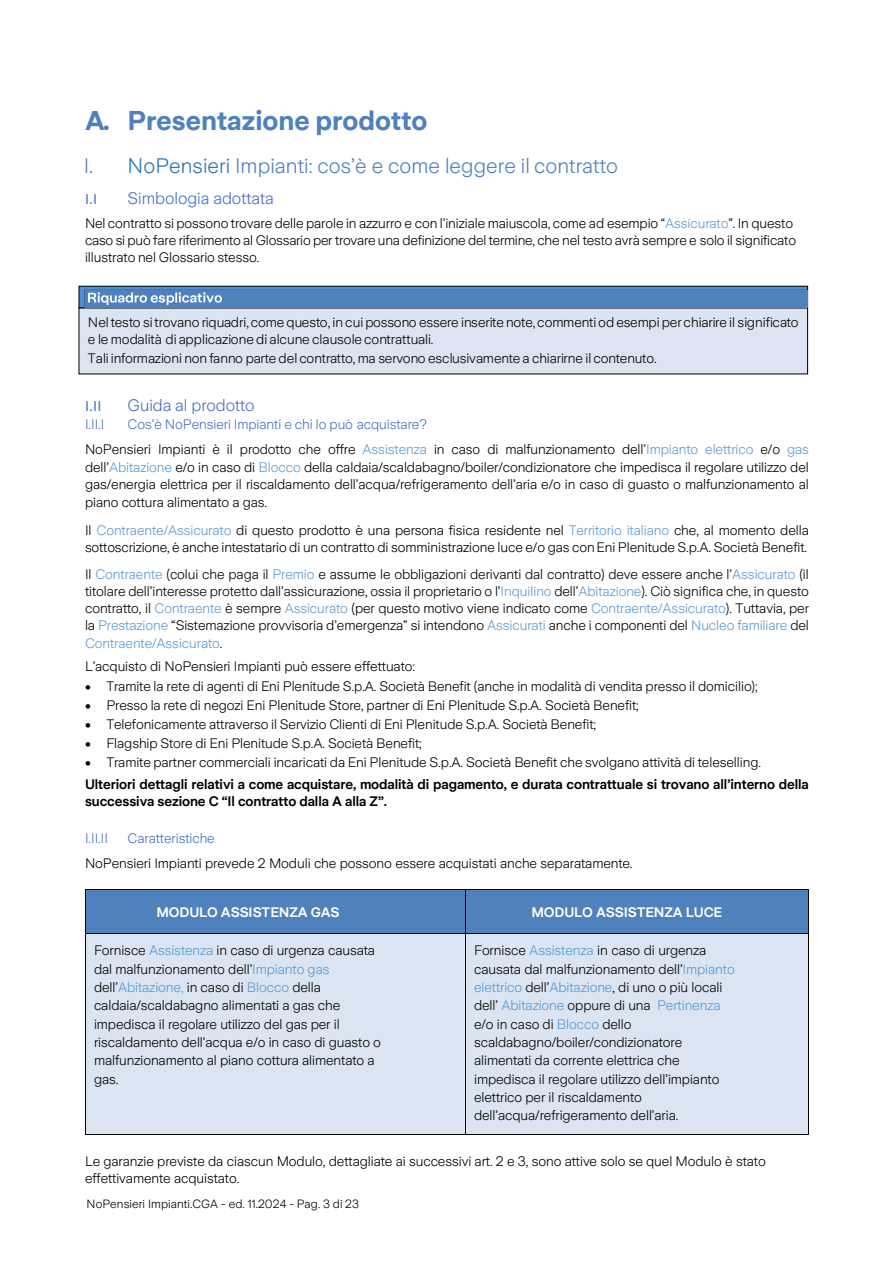
<style>
.page{position:relative;width:894px;height:1263px;background:#fff}
.page>*{position:absolute;margin:0;border:0;box-sizing:border-box;transform-origin:0 0}
.t1{font:700 27px "Zurich Sans";color:#4f81bd}
.t2{font:300 20.85px "Zurich Sans";letter-spacing:.005em;color:#4f81bd}
.t3{font:300 16.5px "Zurich Sans";color:#4470c4}
.t4{font:15.9px "Calibri";color:#4470c4}
.t5{font:300 13.65px/18.3px "Zurich Sans";letter-spacing:-.005em;color:#000}
.t6{font:600 13.65px/22.6px "Zurich Sans";letter-spacing:-.005em;color:#000}
.t7{font:600 13.65px "Zurich Sans";letter-spacing:-.01em;color:#fff}
.t8{font:300 13.65px "Zurich Sans";letter-spacing:-.005em;color:#4470c4}
.t9{font:300 11.85px "Zurich Sans";letter-spacing:.005em;color:#000}
.s1{color:#2c74b5}
.s2{color:#5b9bd3}
.s3{color:#4470c4}
.s4{font-weight:300}
.s5{color:#5299d2}
</style>
<div class="page">
<div style="left:86px;top:890px;width:379px;height:43px;background:#4f81bd"></div>
<div style="left:465px;top:890px;width:342px;height:43px;background:#4f81bd"></div>
<hr style="left:86px;top:889px;width:379px;height:1px;background:#000">
<hr style="left:465px;top:889px;width:342px;height:1px;background:#000">
<hr style="left:85px;top:890px;width:1px;height:43px;background:#000">
<hr style="left:465px;top:890px;width:1px;height:43px;background:#000">
<hr style="left:807px;top:890px;width:1px;height:43px;background:#000">
<div style="left:86px;top:933px;width:379px;height:201px;background:#dbe5f1"></div>
<div style="left:465px;top:933px;width:342px;height:201px;background:#dbe5f1"></div>
<hr style="left:86px;top:933px;width:379px;height:1px;background:#000">
<hr style="left:465px;top:933px;width:342px;height:1px;background:#000">
<hr style="left:85px;top:933px;width:1px;height:201px;background:#000">
<hr style="left:86px;top:1134px;width:379px;height:1px;background:#000">
<hr style="left:465px;top:933px;width:1px;height:201px;background:#000">
<hr style="left:465px;top:1134px;width:342px;height:1px;background:#000">
<hr style="left:807px;top:933px;width:1px;height:201px;background:#000">
<div style="left:79px;top:308px;width:727px;height:66px;background:#dbe4f0"></div>
<div style="left:737px;top:313px;width:61px;height:17px;background:#dbe5f1"></div>
<svg style="left:81px;top:288px;width:724px;height:18px;background:#4e81bd"></svg>
<svg style="left:88px;top:292px;width:134px;height:13px"></svg>
<h1 class="t1" style="left:85px;top:106px;width:344px">A. Presentazione prodotto</h1>
<h2 class="t2" style="left:84px;top:155px;width:535px">I. <span class="s1">NoPensieri</span> Impianti: cos’è e come leggere il contratto</h2>
<p class="t4" style="left:85px;top:189px;width:14px">I.I</p>
<p class="t3" style="left:127px;top:190px;width:148px">Simbologia adottata</p>
<p class="t5" style="left:85px;top:214px;width:712px;line-height:17.2px">Nel contratto si possono trovare delle parole in azzurro e con l’iniziale maiuscola, come ad esempio “<span class="s2">Assicurato</span>”. In questo caso si può fare riferimento al Glossario per trovare una definizione del termine, che nel testo avrà sempre e solo il significato illustrato nel Glossario stesso.</p>
<p class="t5" style="left:88px;top:314px;width:712px;line-height:17.2px">Neltesto sitrovano riquadri,come questo, in cui possono essere inserite note,commentiod esempi per chiarire il significato e le modalità di applicazione di alcune clausole contrattuali.</p>
<p class="t5" style="left:88px;top:349px;width:570px">Tali informazioni non fanno parte del contratto, ma servono esclusivamente a chiarirne il contenuto.</p>
<p class="t4" style="left:85px;top:396px;width:18px">I.II</p>
<p class="t3" style="left:127px;top:396px;width:128px">Guida al prodotto</p>
<p class="t8" style="left:85px;top:417px;width:21px">I.II.I</p>
<p class="t5" style="left:85px;top:412px;width:725px;line-height:25.2px;text-indent:43px"><span class="s3">Cos’è NoPensieri Impianti e chi lo può acquistare?<br></span>NoPensieri Impianti è il prodotto che offre <span class="s2">Assistenza</span> in caso di malfunzionamento dell’<span class="s2">Impianto elettrico</span> e/o <span class="s2">gas</span></p>
<p class="t5" style="left:85px;top:459px;width:725px;line-height:17.2px;text-align:justify">dell’<span class="s2">Abitazione</span> e/o in caso di <span class="s2">Blocco</span> della caldaia/scaldabagno/boiler/condizionatore che impedisca il regolare utilizzo del gas/energia elettrica per il riscaldamento dell’acqua/refrigeramento dell’aria e/o in caso di guasto o malfunzionamento al piano cottura alimentato a gas.</p>
<p class="t5" style="left:85px;top:521px;width:725px;line-height:17.2px">Il <span class="s2">Contraente/Assicurato</span> di questo prodotto è una persona fisica residente nel <span class="s2">Territorio italiano</span> che, al momento della sottoscrizione, è anche intestatario di un contratto di somministrazione luce e/o gas conEni Plenitude S.p.A. Società Benefit.</p>
<p class="t5" style="left:85px;top:565px;width:725px;line-height:17.2px;text-align:justify">Il <span class="s2">Contraente</span> (colui che paga il <span class="s2">Premio</span> e assume le obbligazioni derivanti dal contratto) deve essere anche l’<span class="s2">Assicurato</span> (il titolare dell’interesse protetto dall’assicurazione, ossia il proprietario o l’<span class="s2">Inquilino</span> dell’<span class="s2">Abitazione</span>). Ciò significa che, in questo contratto, il <span class="s2">Contraente</span> è sempre <span class="s2">Assicurato</span> (per questo motivo viene indicato come <span class="s2">Contraente/Assicurato</span>). Tuttavia, per la <span class="s2">Prestazione</span> “Sistemazione provvisoria d’emergenza” si intendono <span class="s2">Assicurati</span> anche i componenti del <span class="s2">Nucleo familiare</span> del <span class="s2">Contraente/Assicurato</span>.</p>
<p class="t5" style="left:85px;top:657px;width:331px">L’acquisto di NoPensieri Impianti può essere effettuato:</p>
<p class="t5" style="left:85px;top:677px;width:674px">• Tramite la rete di agenti di Eni Plenitude S.p.A. Società Benefit (anche in modalità di vendita presso il domicilio);</p>
<p class="t5" style="left:85px;top:696px;width:555px">• Presso la rete di negozi Eni Plenitude Store, partner di Eni Plenitude S.p.A. Società Benefit;</p>
<p class="t5" style="left:85px;top:715px;width:512px">• Telefonicamente attraverso il Servizio Clienti di Eni Plenitude S.p.A. Società Benefit;</p>
<p class="t5" style="left:85px;top:734px;width:338px">• Flagship Store di Eni Plenitude S.p.A. Società Benefit;</p>
<p class="t6" style="left:85px;top:750px;width:725px">• <span class="s4">Tramite partner commerciali incaricati da Eni Plenitude S.p.A. Società Benefit che svolgano attività di teleselling.<br></span>Ulteriori dettagli relativi a come acquistare, modalità di pagamento, e durata contrattuale si trovano all’interno della</p>
<p class="t6" style="left:85px;top:790px;width:303px">successiva sezione C “Il contratto dalla A alla Z”.</p>
<p class="t8" style="left:85px;top:831px;width:24px">I.II.II</p>
<p class="t8" style="left:127px;top:831px;width:89px">Caratteristiche</p>
<p class="t5" style="left:85px;top:855px;width:549px">NoPensieri Impianti prevede 2 Moduli che possono essere acquistati anche separatamente.</p>
<p class="t7" style="left:156px;top:905px;width:185px">MODULO ASSISTENZA GAS</p>
<p class="t7" style="left:531px;top:905px;width:192px">MODULO ASSISTENZA LUCE</p>
<p class="t5" style="left:94px;top:941px;width:288px">Fornisce <span class="s5">Assistenza</span> in caso di urgenza causata dal malfunzionamento dell’<span class="s5">Impianto gas </span>dell’<span class="s5">Abitazione,</span> in caso di <span class="s5">Blocco</span> della caldaia/scaldabagno alimentati a gas che impedisca il regolare utilizzo del gas per il riscaldamento dell’acqua e/o in caso di guasto o malfunzionamento al piano cottura alimentato a gas.</p>
<p class="t5" style="left:474px;top:941px;width:262px">Fornisce <span class="s5">Assistenza</span> in caso di urgenza causata dal malfunzionamento dell’<span class="s5">Impianto elettrico</span> dell’<span class="s5">Abitazione</span>, di uno o più locali dell’ <span class="s5">Abitazione</span> oppure di una <span class="s5">Pertinenza </span>e/o in caso di <span class="s5">Blocco</span> dello scaldabagno/boiler/condizionatore alimentati da corrente elettrica che impedisca il regolare utilizzo dell’impianto elettrico per il riscaldamento dell’acqua/refrigeramento dell’aria.</p>
<p class="t5" style="left:85px;top:1153px;width:682px;line-height:17px">Le garanzie previste da ciascun Modulo, dettagliate ai successivi art. 2 e 3, sono attive solo se quel Modulo è stato effettivamente acquistato.</p>
<p class="t9" style="left:86px;top:1198px;width:274px">NoPensieri Impianti.CGA - ed. 11.2024 - Pag. 3 di 23</p>
</div>
